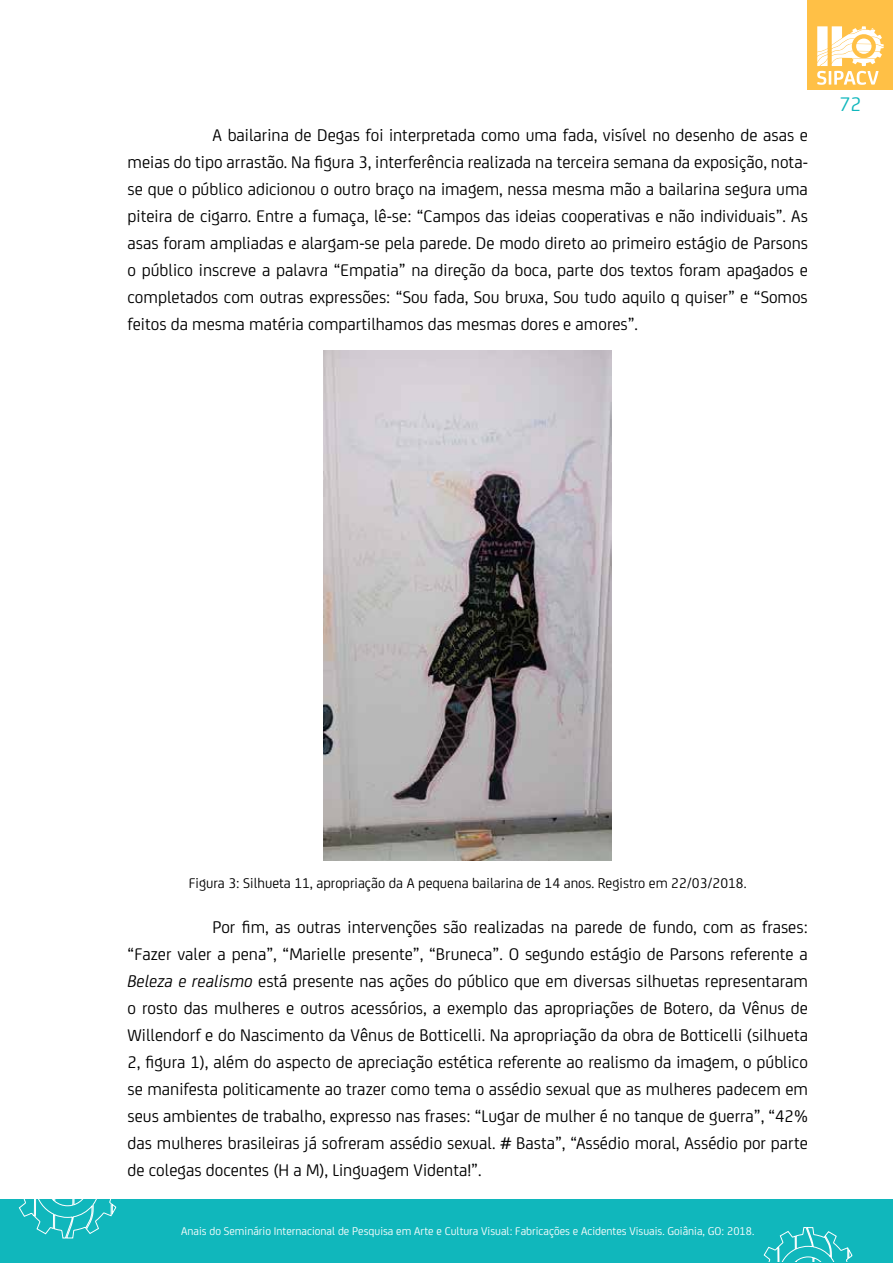
<style>
.page{position:relative;width:893px;height:1263px;background:#fff}
.page>*{position:absolute;margin:0;border:0;box-sizing:border-box;transform-origin:0 0}
.t1{font:21px "FS Joey";color:#10b7bc}
.t2{font:18px/27px "FS Joey";color:#000;text-align:justify}
.t3{font:15px "FS Joey";color:#000}
.t4{font:12px "FS Joey";color:#fff}
.s1{font-style:italic}
</style>
<div class="page">
<div style="left:808px;top:0;width:85px;height:89px;background:#ffc046"></div>
<svg style="left:817px;top:26px;width:67px;height:59px"></svg>
<div style="left:0;top:1199px;width:893px;height:64px;background:#10b7bc"></div>
<svg style="left:18px;top:1199px;width:99px;height:40px"></svg>
<svg style="left:763px;top:1227px;width:90px;height:35px"></svg>
<img style="left:324px;top:350px;width:288px;height:511px">
<p class="t2" style="left:128px;top:121px;width:682px;text-indent:85px">A bailarina de Degas foi interpretada como uma fada, visível no desenho de asas e meias do tipo arrastão. Na figura 3, interferência realizada na terceira semana da exposição, nota&shy;se que o público adicionou o outro braço na imagem, nessa mesma mão a bailarina segura uma piteira de cigarro. Entre a fumaça, lê-se: “Campos das ideias cooperativas e não individuais”. As asas foram ampliadas e alargam-se pela parede. De modo direto ao primeiro estágio de Parsons o público inscreve a palavra “Empatia” na direção da boca, parte dos textos foram apagados e completados com outras expressões: “Sou fada, Sou bruxa, Sou tudo aquilo q quiser” e “Somos feitos da mesma matéria compartilhamos das mesmas dores e amores”.</p>
<p class="t1" style="left:840px;top:90px;width:23px">72</p>
<p class="t3" style="left:189px;top:872px;width:559px">Figura 3: Silhueta 11, apropriação da A pequena bailarina de 14 anos. Registro em 22/03/2018.</p>
<p class="t2" style="left:128px;top:912px;width:682px;text-indent:85px">Por fim, as outras intervenções são realizadas na parede de fundo, com as frases: “Fazer valer a pena”, “Marielle presente”, “Bruneca”. O segundo estágio de Parsons referente a <span class="s1">Beleza e realismo</span> está presente nas ações do público que em diversas silhuetas representaram o rosto das mulheres e outros acessórios, a exemplo das apropriações de Botero, da Vênus de Willendorf e do Nascimento da Vênus de Botticelli. Na apropriação da obra de Botticelli (silhueta 2, figura 1), além do aspecto de apreciação estética referente ao realismo da imagem, o público se manifesta politicamente ao trazer como tema o assédio sexual que as mulheres padecem em seus ambientes de trabalho, expresso nas frases: “Lugar de mulher é no tanque de guerra”, “42% das mulheres brasileiras já sofreram assédio sexual. # Basta”, “Assédio moral, Assédio por parte de colegas docentes (H a M), Linguagem Videnta!”.</p>
<p class="t4" style="left:181px;top:1223px;width:575px">Anais do Seminário Internacional de Pesquisa em Arte e Cultura Visual: Fabricações e Acidentes Visuais. Goiânia, GO: 2018.</p>
</div>
